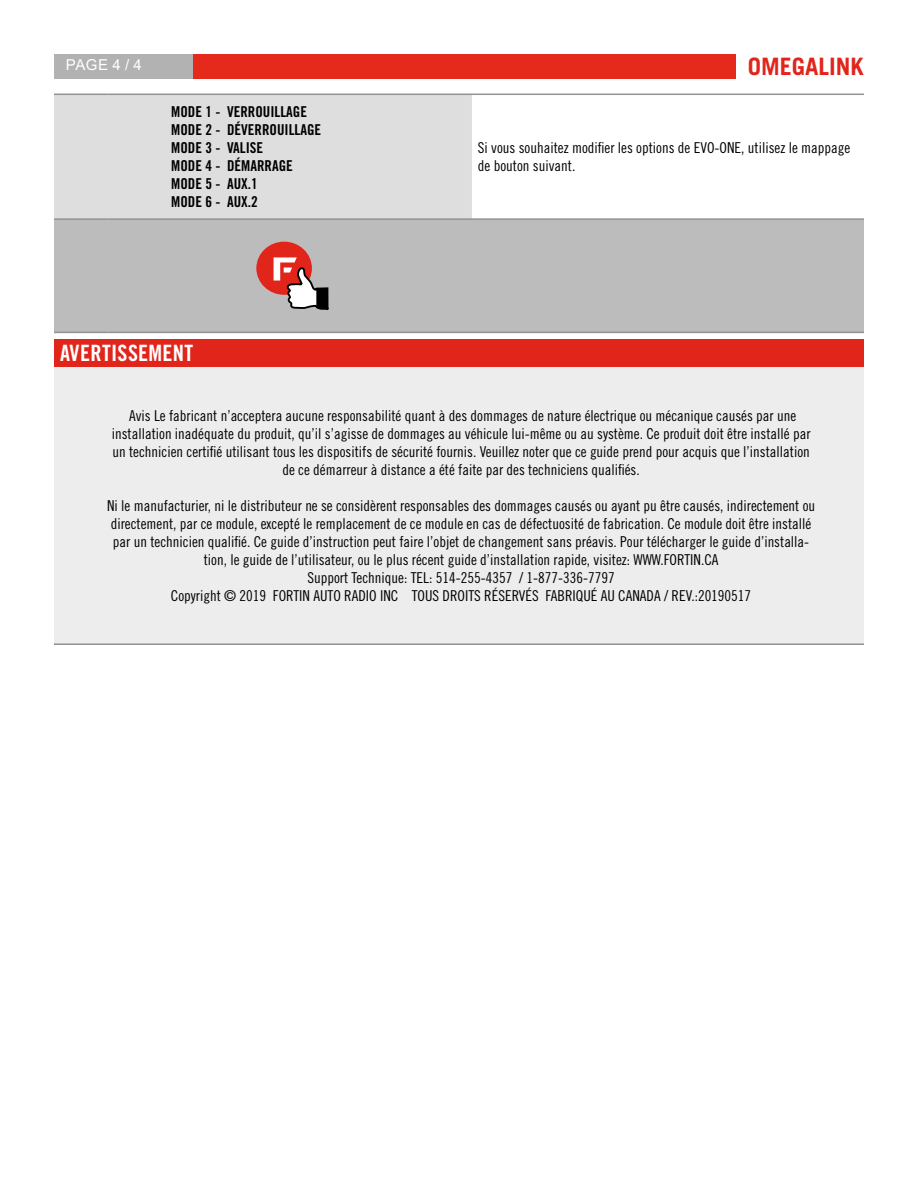
<style>
.page{position:relative;width:918px;height:1188px;background:#fff}
.page>*{position:absolute;margin:0;border:0;box-sizing:border-box;transform-origin:0 0}
.t1{font:700 24px "Trade Gothic LT Std";color:#e1251b}
.centre{font:22.5px "Trade Gothic LT Std Bd Cn 20";letter-spacing:.01em;color:#fff}
.t2{font:15px/18px "Trade Gothic LT Std Cn 18";color:#000;text-align:center}
.t3{font:15px "Trade Gothic LT Std Bd Cn 20";color:#000}
.t4{font:15px "Arial";color:#fff}
</style>
<div class="page">
<div style="left:132px;top:54px;width:650px;height:24px;background:#e52a1b"></div>
<div style="left:54px;top:54px;width:139px;height:24px;background:#b3b2b2"></div>
<div style="left:737px;top:51px;width:127px;height:31px;background:#fff"></div>
<div style="left:54px;top:95px;width:418px;height:123px;background:#dedede"></div>
<div style="left:54px;top:220px;width:810px;height:112px;background:#bcbcbc"></div>
<hr style="left:54px;top:94px;width:54px;height:1px;background:#929292">
<hr style="left:108px;top:94px;width:364px;height:1px;background:#929292">
<hr style="left:472px;top:94px;width:392px;height:1px;background:#929292">
<hr style="left:54px;top:218px;width:54px;height:2px;background:#929292">
<hr style="left:108px;top:218px;width:364px;height:2px;background:#929292">
<hr style="left:472px;top:218px;width:392px;height:2px;background:#929292">
<hr style="left:54px;top:332px;width:54px;height:1px;background:#929292">
<hr style="left:108px;top:332px;width:364px;height:1px;background:#929292">
<hr style="left:472px;top:332px;width:392px;height:1px;background:#929292">
<div style="left:256px;top:242px;width:56px;height:53px;background:#e1251b;border-radius:50%"></div>
<svg style="left:274px;top:257px;width:55px;height:54px"></svg>
<div style="left:54px;top:339px;width:810px;height:28px;background:#e1251b"></div>
<div style="left:54px;top:367px;width:810px;height:277px;background:#ededed"></div>
<hr style="left:54px;top:643px;width:810px;height:2px;background:#929292">
<p class="t4" style="left:66px;top:55px;width:77px">PAGE 4 / 4</p>
<h1 class="t1" style="left:748px;top:52px;width:118px">OMEGALINK</h1>
<p class="t3" style="left:171px;top:103px;width:137px">MODE 1 - VERROUILLAGE</p>
<p class="t3" style="left:171px;top:121px;width:151px">MODE 2 - DÉVERROUILLAGE</p>
<p class="t3" style="left:171px;top:139px;width:93px">MODE 3 - VALISE</p>
<p class="t3" style="left:171px;top:157px;width:123px">MODE 4 - DÉMARRAGE</p>
<p class="t3" style="left:171px;top:175px;width:88px">MODE 5 - AUX.1</p>
<p class="t3" style="left:171px;top:193px;width:88px">MODE 6 - AUX.2</p>
<p class="t2" style="left:478px;top:139px;width:374px;text-align:left">Si vous souhaitez modifier les options de EVO-ONE, utilisez le mappage de bouton suivant.</p>
<p class="centre" style="left:60px;top:340px;width:135px">AVERTISSEMENT</p>
<p class="t2" style="left:112px;top:407px;width:700px">Avis Le fabricant n’acceptera aucune responsabilité quant à des dommages de nature électrique ou mécanique causés par une installation inadéquate du produit, qu’il s’agisse de dommages au véhicule lui-même ou au système. Ce produit doit être installé par un technicien certifié utilisant tous les dispositifs de sécurité fournis. Veuillez noter que ce guide prend pour acquis que l’installation de ce démarreur à distance a été faite par des techniciens qualifiés.</p>
<p class="t2" style="left:107px;top:497px;width:710px">Ni le manufacturier, ni le distributeur ne se considèrent responsables des dommages causés ou ayant pu être causés, indirectement ou directement, par ce module, excepté le remplacement de ce module en cas de défectuosité de fabrication. Ce module doit être installé par un technicien qualifié. Ce guide d’instruction peut faire l’objet de changement sans préavis. Pour télécharger le guide d’installa&shy;tion, le guide de l’utilisateur, ou le plus récent guide d’installation rapide, visitez: WWW.FORTIN.CA</p>
<p class="t2" style="left:307px;top:569px;width:309px">Support Technique: TEL: 514-255-4357 / 1-877-336-7797</p>
<p class="t2" style="left:171px;top:587px;width:582px">Copyright © 2019 FORTIN AUTO RADIO INC TOUS DROITS RÉSERVÉS FABRIQUÉ AU CANADA / REV.:20190517</p>
</div>
